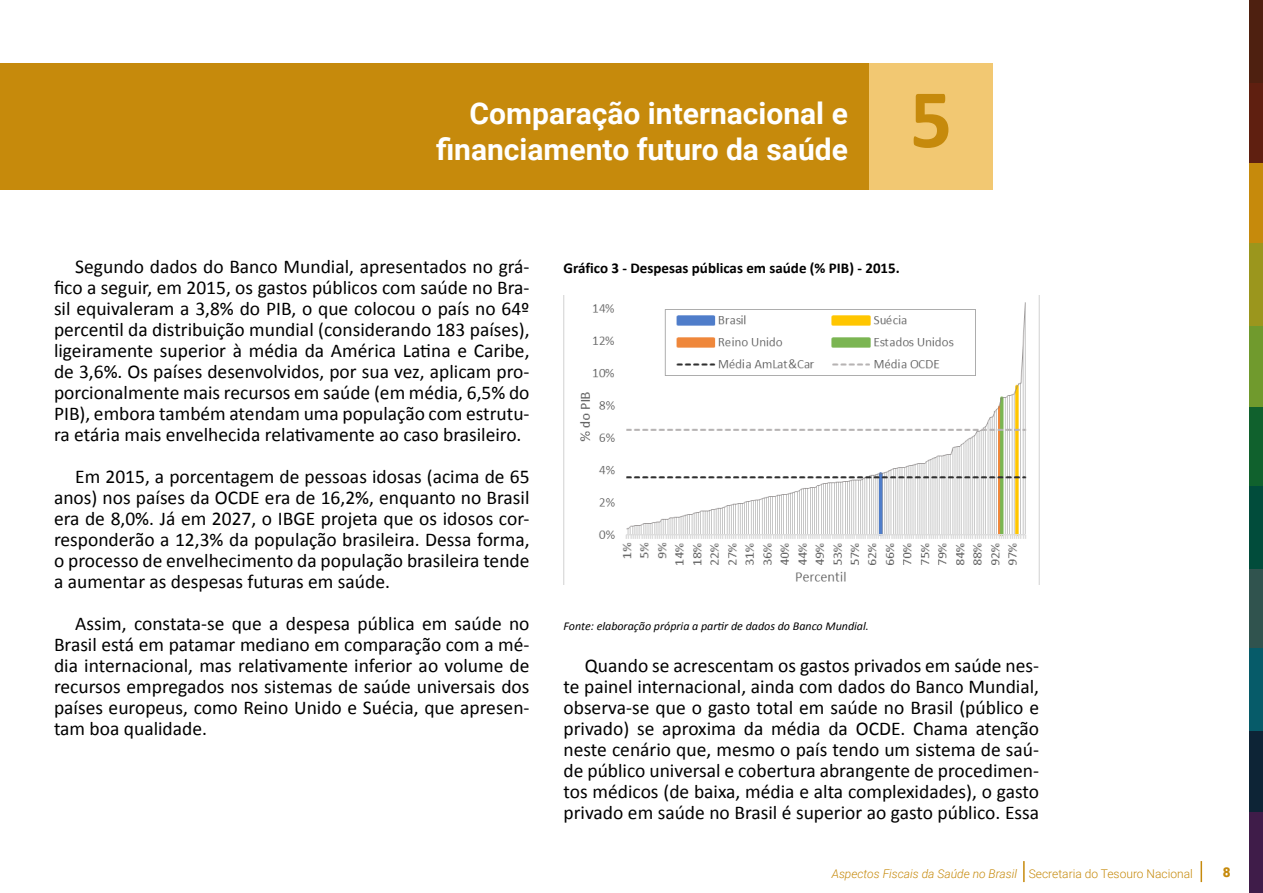
<style>
.page{position:relative;width:1263px;height:893px;background:#fff}
.page>*{position:absolute;margin:0;border:0;box-sizing:border-box;transform-origin:0 0}
.t1{font:700 84px "Calibri";color:#c68a0c}
.t2{font:700 30px/36px "Roboto";color:#fff;text-align:right}
.t3{font:19.5px/21px "Calibri";color:#000;text-align:justify}
.t4{font:700 15px "Calibri";color:#000}
.t5{font:900 13.5px "Roboto";color:#c68a0c}
.t6{font:italic 300 12px "Roboto";color:#c68a0c}
.t7{font:italic 12px "Calibri";color:#000}
.s1{font-style:normal}
</style>
<div class="page">
<div style="left:1249px;top:811px;width:14px;height:82px;background:#3f1c49"></div>
<div style="left:1249px;top:406px;width:14px;height:82px;background:#10612d"></div>
<div style="left:1249px;top:567px;width:14px;height:83px;background:#30534e"></div>
<div style="left:1249px;top:162px;width:14px;height:83px;background:#c68a0c"></div>
<div style="left:1249px;top:729px;width:14px;height:82px;background:#0d2436"></div>
<div style="left:1249px;top:324px;width:14px;height:82px;background:#709a2d"></div>
<div style="left:1249px;top:486px;width:14px;height:82px;background:#014c3b"></div>
<div style="left:1249px;top:81px;width:14px;height:82px;background:#5f1f10"></div>
<div style="left:1249px;top:648px;width:14px;height:83px;background:#065b69"></div>
<div style="left:1249px;top:243px;width:14px;height:83px;background:#9b961d"></div>
<div style="left:1249px;top:0;width:14px;height:82px;background:#4e2010"></div>
<hr style="left:1200px;top:861px;width:2px;height:21px;background:#c68a0c">
<hr style="left:1023px;top:861px;width:2px;height:21px;background:#c68a0c">
<img style="left:563px;top:296px;width:476px;height:289px">
<div style="left:0;top:63px;width:869px;height:126px;background:#c68a0c"></div>
<div style="left:869px;top:63px;width:124px;height:126px;background:#f2c872"></div>
<h2 class="t2" style="left:436px;top:94px;width:413px">Comparação internacional e financiamento futuro da saúde</h2>
<h1 class="t1" style="left:910px;top:67px;width:44px">5</h1>
<p class="t3" style="left:54px;top:255px;width:477px;text-indent:21px">Segundo dados do Banco Mundial, apresentados no grá&shy;fico a seguir, em 2015, os gastos públicos com saúde no Bra&shy;sil equivaleram a 3,8% do PIB, o que colocou o país no 64º percentil da distribuição mundial (considerando 183 países), ligeiramente superior à média da América Latina e Caribe, de 3,6%. Os países desenvolvidos, por sua vez, aplicam pro&shy;porcionalmente mais recursos em saúde (em média, 6,5% do PIB), embora também atendam uma população com estrutu&shy;ra etária mais envelhecida relativamente ao caso brasileiro.</p>
<p class="t3" style="left:54px;top:465px;width:477px;text-indent:21px">Em 2015, a porcentagem de pessoas idosas (acima de 65 anos) nos países da OCDE era de 16,2%, enquanto no Brasil era de 8,0%. Já em 2027, o IBGE projeta que os idosos cor&shy;responderão a 12,3% da população brasileira. Dessa forma, o processo de envelhecimento da população brasileira tende a aumentar as despesas futuras em saúde.</p>
<p class="t3" style="left:54px;top:612px;width:477px;text-indent:21px">Assim, constata-se que a despesa pública em saúde no Brasil está em patamar mediano em comparação com a mé&shy;dia internacional, mas relativamente inferior ao volume de recursos empregados nos sistemas de saúde universais dos países europeus, como Reino Unido e Suécia, que apresen&shy;tam boa qualidade.</p>
<p class="t4" style="left:564px;top:259px;width:338px">Gráfico 3 - Despesas públicas em saúde (% PIB) - 2015.</p>
<p class="t7" style="left:564px;top:619px;width:307px">Fonte: elaboração própria a partir de dados do Banco Mundial.</p>
<p class="t3" style="left:564px;top:654px;width:477px;text-indent:21px">Quando se acrescentam os gastos privados em saúde nes&shy;te painel internacional, ainda com dados do Banco Mundial, observa-se que o gasto total em saúde no Brasil (público e privado) se aproxima da média da OCDE. Chama atenção neste cenário que, mesmo o país tendo um sistema de saú&shy;de público universal e cobertura abrangente de procedimen&shy;tos médicos (de baixa, média e alta complexidades), o gasto privado em saúde no Brasil é superior ao gasto público. Essa</p>
<p class="t6" style="left:832px;top:865px;width:363px">Aspectos Fiscais da Saúde no Brasil <span class="s1">Secretaria do Tesouro Nacional</span></p>
<p class="t5" style="left:1223px;top:862px;width:9px">8</p>
</div>
